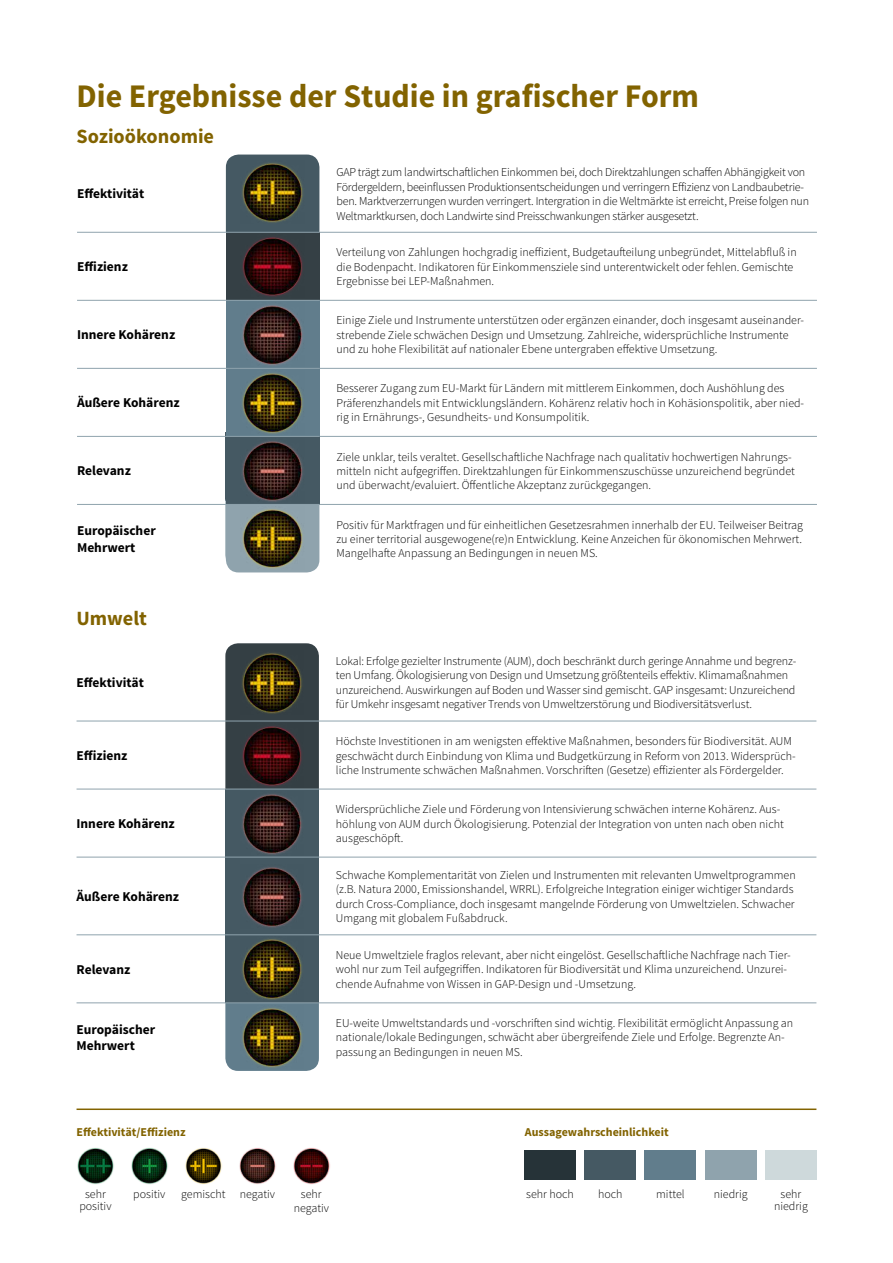
<style>
.page{position:relative;width:893px;height:1263px;background:#fff}
.page>*{position:absolute;margin:0;border:0;box-sizing:border-box;transform-origin:0 0}
.t1{font:700 33px "Source Sans Pro";color:#826300}
.t2{font:700 20.25px "Source Sans Pro";color:#826300}
.t3{font:700 13.5px/16.2px "Source Sans Pro";color:#000}
.t4{font:300 12px/14.4px "Source Sans Pro";color:#000}
.t5{font:300 12px/14.4px "Source Sans Pro";letter-spacing:-.02em;color:#000}
.t6{font:700 12px "Source Sans Pro";color:#826300}
</style>
<div class="page">
<hr style="left:77px;top:1108px;width:739px;height:2px;background:#826300">
<div style="left:226px;top:232px;width:93px;height:68px;background:#354045"></div>
<svg style="left:226px;top:301px;width:93px;height:135px;background:#576562"></svg>
<svg style="left:226px;top:437px;width:93px;height:63px;background:#3e3e42"></svg>
<svg style="left:225px;top:500px;width:94px;height:72px;background:#889ba5"></svg>
<div style="left:226px;top:155px;width:93px;height:77px;background:#455963"></div>
<hr style="left:77px;top:232px;width:149px;height:1px;background:#8fa3ad">
<hr style="left:226px;top:232px;width:93px;height:1px;background:#8fa3ad">
<hr style="left:319px;top:232px;width:498px;height:1px;background:#8fa3ad">
<hr style="left:77px;top:300px;width:149px;height:1px;background:#8fa3ad">
<hr style="left:226px;top:300px;width:93px;height:1px;background:#8fa3ad">
<hr style="left:319px;top:300px;width:498px;height:1px;background:#8fa3ad">
<hr style="left:77px;top:368px;width:149px;height:1px;background:#8fa3ad">
<hr style="left:226px;top:368px;width:93px;height:1px;background:#8fa3ad">
<hr style="left:319px;top:368px;width:498px;height:1px;background:#8fa3ad">
<hr style="left:77px;top:436px;width:149px;height:1px;background:#8fa3ad">
<hr style="left:226px;top:436px;width:93px;height:1px;background:#8fa3ad">
<hr style="left:319px;top:436px;width:498px;height:1px;background:#8fa3ad">
<hr style="left:77px;top:504px;width:149px;height:1px;background:#8fa3ad">
<hr style="left:226px;top:504px;width:93px;height:1px;background:#8fa3ad">
<hr style="left:319px;top:504px;width:498px;height:1px;background:#8fa3ad">
<img style="left:241px;top:160px;width:63px;height:64px">
<img style="left:242px;top:237px;width:61px;height:60px">
<img style="left:241px;top:303px;width:63px;height:63px">
<img style="left:241px;top:506px;width:63px;height:64px">
<svg style="left:225px;top:643px;width:94px;height:146px;background:#3c464b"></svg>
<div style="left:225px;top:789px;width:94px;height:214px;background:#455963"></div>
<svg style="left:225px;top:1003px;width:94px;height:68px;background:#688391"></svg>
<hr style="left:77px;top:721px;width:148px;height:1px;background:#8fa3ad">
<hr style="left:225px;top:721px;width:94px;height:1px;background:#8fa3ad">
<hr style="left:319px;top:721px;width:497px;height:1px;background:#8fa3ad">
<hr style="left:77px;top:789px;width:148px;height:1px;background:#8fa3ad">
<hr style="left:225px;top:789px;width:94px;height:1px;background:#8fa3ad">
<hr style="left:319px;top:789px;width:497px;height:1px;background:#8fa3ad">
<hr style="left:77px;top:857px;width:148px;height:1px;background:#8fa3ad">
<hr style="left:225px;top:857px;width:94px;height:1px;background:#8fa3ad">
<hr style="left:319px;top:857px;width:497px;height:1px;background:#8fa3ad">
<hr style="left:77px;top:934px;width:148px;height:1px;background:#8fa3ad">
<hr style="left:225px;top:934px;width:94px;height:1px;background:#8fa3ad">
<hr style="left:319px;top:934px;width:497px;height:1px;background:#8fa3ad">
<hr style="left:77px;top:1002px;width:148px;height:1px;background:#8fa3ad">
<hr style="left:225px;top:1002px;width:94px;height:1px;background:#8fa3ad">
<hr style="left:319px;top:1002px;width:497px;height:1px;background:#8fa3ad">
<img style="left:240px;top:724px;width:64px;height:63px">
<img style="left:242px;top:794px;width:60px;height:61px">
<img style="left:242px;top:867px;width:60px;height:61px">
<img style="left:242px;top:939px;width:60px;height:61px">
<img style="left:240px;top:651px;width:64px;height:63px">
<img style="left:240px;top:1005px;width:64px;height:64px">
<div style="left:524px;top:1150px;width:51px;height:30px;background:#263338"></div>
<div style="left:585px;top:1150px;width:51px;height:30px;background:#455963"></div>
<div style="left:645px;top:1150px;width:51px;height:30px;background:#617d8c"></div>
<div style="left:705px;top:1150px;width:51px;height:30px;background:#8fa3ad"></div>
<div style="left:765px;top:1150px;width:51px;height:30px;background:#ced9db"></div>
<img style="left:77px;top:1148px;width:37px;height:36px">
<img style="left:131px;top:1148px;width:37px;height:36px">
<img style="left:185px;top:1148px;width:37px;height:36px">
<img style="left:239px;top:1148px;width:37px;height:36px">
<img style="left:293px;top:1148px;width:37px;height:36px">
<h1 class="t1" style="left:77px;top:79px;width:624px">Die Ergebnisse der Studie in grafischer Form</h1>
<h2 class="t2" style="left:77px;top:126px;width:139px">Sozioökonomie</h2>
<p class="t3" style="left:77px;top:186px;width:69px">Effektivität</p>
<p class="t3" style="left:77px;top:259px;width:52px">Effizienz</p>
<p class="t3" style="left:77px;top:327px;width:100px">Innere Kohärenz</p>
<p class="t3" style="left:77px;top:395px;width:104px">Äußere Kohärenz</p>
<p class="t3" style="left:77px;top:463px;width:55px">Relevanz</p>
<p class="t5" style="left:336px;top:166px;width:474px">GAP trägt zum landwirtschaftlichen Einkommen bei, doch Direktzahlungen schaffen Abhängigkeit von Fördergeldern, beeinflussen Produktionsentscheidungen und verringern Effizienz von Landbaubetrie&shy;ben. Marktverzerrungen wurden verringert. Intergration in die Weltmärkte ist erreicht, Preise folgen nun Weltmarktkursen, doch Landwirte sind Preisschwankungen stärker ausgesetzt.</p>
<p class="t4" style="left:336px;top:246px;width:462px">Verteilung von Zahlungen hochgradig ineffizient, Budgetaufteilung unbegründet, Mittelabfluß in die Bodenpacht. Indikatoren für Einkommensziele sind unterentwickelt oder fehlen. Gemischte<br>Ergebnisse bei LEP-Maßnahmen.</p>
<p class="t4" style="left:336px;top:314px;width:469px">Einige Ziele und Instrumente unterstützen oder ergänzen einander, doch insgesamt auseinander&shy;strebende Ziele schwächen Design und Umsetzung. Zahlreiche, widersprüchliche Instrumente und zu hohe Flexibilität auf nationaler Ebene untergraben effektive Umsetzung.</p>
<p class="t4" style="left:336px;top:382px;width:469px">Besserer Zugang zum EU-Markt für Ländern mit mittlerem Einkommen, doch Aushöhlung des<br>Präferenzhandels mit Entwicklungsländern. Kohärenz relativ hoch in Kohäsionspolitik, aber nied&shy;rig in Ernährungs-, Gesundheits- und Konsumpolitik.</p>
<p class="t4" style="left:336px;top:450px;width:460px">Ziele unklar, teils veraltet. Gesellschaftliche Nachfrage nach qualitativ hochwertigen Nahrungs&shy;mitteln nicht aufgegriffen. Direktzahlungen für Einkommenszuschüsse unzureichend begründet und überwacht/evaluiert. Öffentliche Akzeptanz zurückgegangen.</p>
<p class="t3" style="left:77px;top:523px;width:80px">Europäischer<br>Mehrwert</p>
<p class="t4" style="left:336px;top:518px;width:468px;text-align:justify">Positiv für Marktfragen und für einheitlichen Gesetzesrahmen innerhalb der EU. Teilweiser Beitrag zu einer territorial ausgewogene(re)n Entwicklung. Keine Anzeichen für ökonomischen Mehrwert.<br>Mangelhafte Anpassung an Bedingungen in neuen MS.</p>
<h2 class="t2" style="left:77px;top:608px;width:72px">Umwelt</h2>
<p class="t3" style="left:77px;top:675px;width:69px">Effektivität</p>
<p class="t3" style="left:77px;top:748px;width:52px">Effizienz</p>
<p class="t3" style="left:77px;top:816px;width:100px">Innere Kohärenz</p>
<p class="t3" style="left:77px;top:889px;width:104px">Äußere Kohärenz</p>
<p class="t3" style="left:77px;top:961px;width:55px">Relevanz</p>
<p class="t4" style="left:336px;top:654px;width:462px">Lokal: Erfolge gezielter Instrumente (AUM), doch beschränkt durch geringe Annahme und begrenz&shy;ten Umfang. Ökologisierung von Design und Umsetzung größtenteils effektiv. Klimamaßnahmen unzureichend. Auswirkungen auf Boden und Wasser sind gemischt. GAP insgesamt: Unzureichend für Umkehr insgesamt negativer Trends von Umweltzerstörung und Biodiversitätsverlust.</p>
<p class="t4" style="left:336px;top:734px;width:461px">Höchste Investitionen in am wenigsten effektive Maßnahmen, besonders für Biodiversität. AUM geschwächt durch Einbindung von Klima und Budgetkürzung in Reform von 2013. Widersprüch&shy;liche Instrumente schwächen Maßnahmen. Vorschriften (Gesetze) effizienter als Fördergelder.</p>
<p class="t4" style="left:336px;top:802px;width:449px">Widersprüchliche Ziele und Förderung von Intensivierung schwächen interne Kohärenz. Aus&shy;höhlung von AUM durch Ökologisierung. Potenzial der Integration von unten nach oben nicht ausgeschöpft.</p>
<p class="t4" style="left:336px;top:868px;width:461px">Schwache Komplementarität von Zielen und Instrumenten mit relevanten Umweltprogrammen (z.B. Natura 2000, Emissionshandel, WRRL). Erfolgreiche Integration einiger wichtiger Standards durch Cross-Compliance, doch insgesamt mangelnde Förderung von Umweltzielen. Schwacher Umgang mit globalem Fußabdruck.</p>
<p class="t4" style="left:336px;top:948px;width:456px">Neue Umweltziele fraglos relevant, aber nicht eingelöst. Gesellschaftliche Nachfrage nach Tier&shy;wohl nur zum Teil aufgegriffen. Indikatoren für Biodiversität und Klima unzureichend. Unzurei&shy;chende Aufnahme von Wissen in GAP-Design und -Umsetzung.</p>
<p class="t3" style="left:77px;top:1021px;width:80px">Europäischer<br>Mehrwert</p>
<p class="t4" style="left:336px;top:1016px;width:459px">EU-weite Umweltstandards und -vorschriften sind wichtig. Flexibilität ermöglicht Anpassung an nationale/lokale Bedingungen, schwächt aber übergreifende Ziele und Erfolge. Begrenzte An&shy;passung an Bedingungen in neuen MS.</p>
<p class="t6" style="left:77px;top:1126px;width:111px">Effektivität/Effizienz</p>
<p class="t6" style="left:525px;top:1126px;width:145px">Aussagewahrscheinlichkeit</p>
<p class="t4" style="left:79px;top:1188px;width:34px;line-height:12px;text-align:center">sehr positiv</p>
<p class="t4" style="left:133px;top:1187px;width:34px">positiv</p>
<p class="t4" style="left:181px;top:1187px;width:95px">gemischt negativ</p>
<p class="t4" style="left:294px;top:1187px;width:37px;text-align:center">sehr negativ</p>
<p class="t4" style="left:526px;top:1187px;width:49px">sehr hoch</p>
<p class="t4" style="left:598px;top:1187px;width:26px">hoch</p>
<p class="t4" style="left:656px;top:1187px;width:30px">mittel</p>
<p class="t4" style="left:714px;top:1187px;width:35px">niedrig</p>
<p class="t4" style="left:774px;top:1188px;width:35px;line-height:12px;text-align:center">sehr niedrig</p>
</div>
